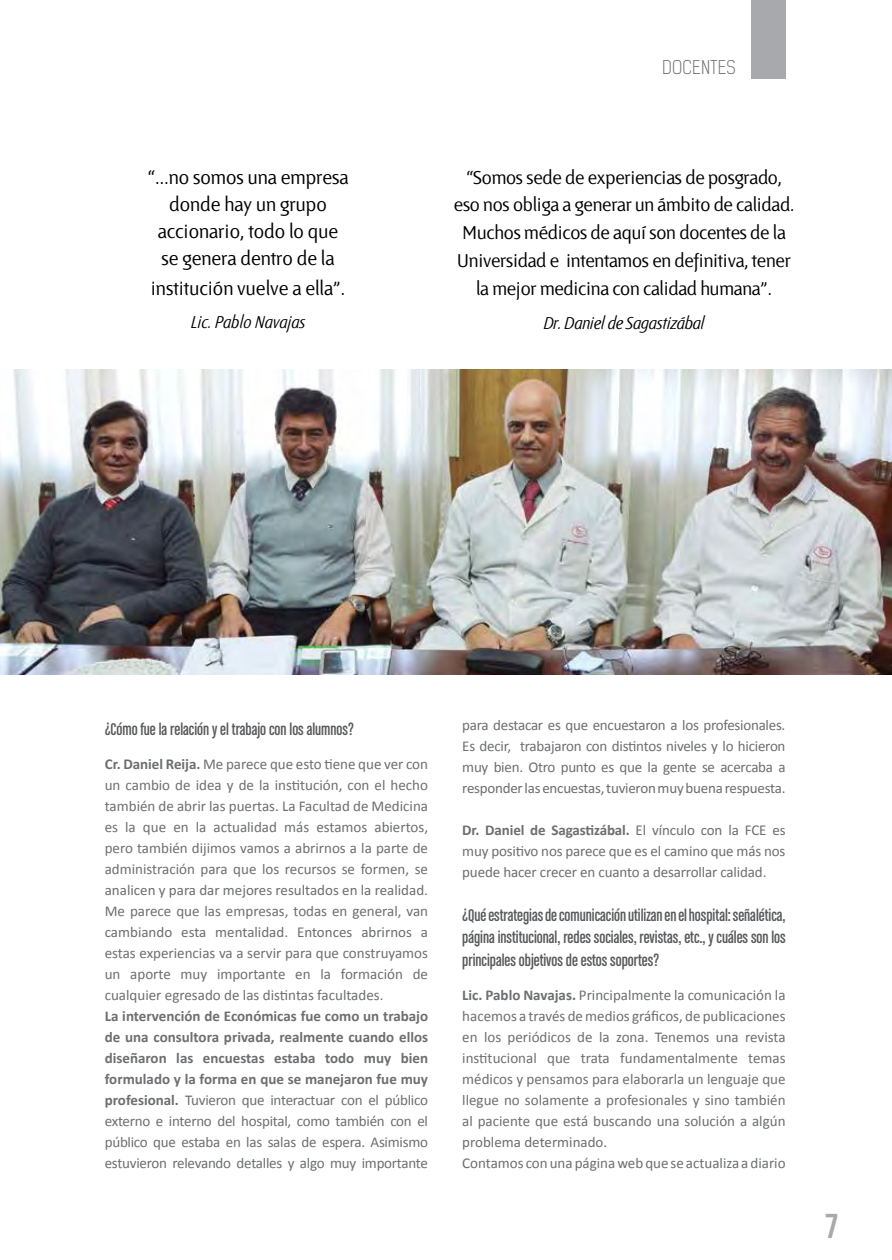
<style>
.page{position:relative;width:892px;height:1260px;background:#fff}
.page>*{position:absolute;margin:0;border:0;box-sizing:border-box;transform-origin:0 0}
.t1{font:34.5px "Bebas Neue";color:#a7a9ac}
.t2{font:21px/27px "Fontana Texto Kern";color:#000;text-align:center}
.t3{font:20.25px/27.8px "Fontana Texto Kern";letter-spacing:-.01em;color:#000;text-align:center}
.t4{font:18.75px "Fontana Texto Italica";letter-spacing:-.01em;color:#000}
.t5{font:18px/22.5px "Chalet Comprime Cologne Sixty";color:#58595b;text-align:justify}
.t6{font:300 18px "Kelson Sans";letter-spacing:.015em;color:#6d6e71}
.t7{font:15px/21px "Calibri";color:#6d6e71;text-align:justify}
.t8{font:15px "Calibri 2";color:#6d6e71}
.t9{font:700 15px/21px "Calibri";color:#6d6e71}
.t10{font:15px/21px "Calibri Bold 2";color:#6d6e71}
.s1{font-family:"Calibri Bold 2"}
.s2{font-weight:700}
.s3{font-family:"Calibri 2"}
</style>
<div class="page">
<div style="left:751px;top:0;width:34px;height:79px;background:#a7a9ac"></div>
<img style="left:0;top:369px;width:891px;height:305px">
<h2 class="t2" style="left:147px;top:164px;width:203px">“…no somos una empresa donde hay un grupo accionario, todo lo que se genera dentro de la</h2>
<h2 class="t2" style="left:151px;top:275px;width:196px">institución vuelve a ella”.</h2>
<p class="t4" style="left:191px;top:313px;width:116px">Lic. Pablo Navajas</p>
<p class="t6" style="left:662px;top:57px;width:75px">DOCENTES</p>
<h3 class="t3" style="left:454px;top:164px;width:342px">“Somos sede de experiencias de posgrado, eso nos obliga a generar un ámbito de calidad.<br>Muchos médicos de aquí son docentes de la Universidad e intentamos en definitiva, tener la mejor medicina con calidad humana”.</h3>
<p class="t4" style="left:543px;top:314px;width:163px">Dr. Daniel de Sagastizábal</p>
<p class="t5" style="left:105px;top:717px;width:250px">¿Cómo fue la relación y el trabajo con los alumnos?</p>
<p class="t7" style="left:105px;top:754px;width:325px"><span class="s1">Cr. Daniel Reija.</span> Me parece que esto tiene que ver con un cambio de idea y de la institución, con el hecho también de abrir las puertas. La Facultad de Medicina es la que en la actualidad más estamos abiertos, pero también dijimos vamos a abrirnos a la parte de administración para que los recursos se formen, se</p>
<p class="t8" style="left:105px;top:881px;width:325px">analicen y para dar mejores resultados en la realidad.</p>
<p class="t7" style="left:105px;top:901px;width:325px">Me parece que las empresas, todas en general, van</p>
<p class="t8" style="left:105px;top:923px;width:325px">cambiando esta mentalidad. Entonces abrirnos a</p>
<p class="t7" style="left:105px;top:943px;width:325px">estas experiencias va a servir para que construyamos un aporte muy importante en la formación de cualquier egresado de las distintas facultades.</p>
<p class="t9" style="left:105px;top:1006px;width:325px">La intervención de Económicas fue como un trabajo de una consultora privada, realmente cuando ellos</p>
<p class="t10" style="left:105px;top:1048px;width:325px">diseñaron las encuestas estaba todo muy bien formulado y la forma en que se manejaron fue muy</p>
<p class="t7" style="left:105px;top:1090px;width:325px"><span class="s1">profesional.</span> Tuvieron que interactuar con el público externo e interno del hospital, como también con el público que estaba en las salas de espera. Asimismo estuvieron relevando detalles y algo muy importante</p>
<p class="t7" style="left:462px;top:715px;width:325px">para destacar es que encuestaron a los profesionales.<br>Es decir, trabajaron con distintos niveles y lo hicieron muy bien. Otro punto es que la gente se acercaba a</p>
<p class="t8" style="left:462px;top:779px;width:325px">responder las encuestas, tuvieron muy buena respuesta.</p>
<p class="t7" style="left:462px;top:820px;width:325px"><span class="s2">Dr. Daniel de Sagastizábal.</span> <span class="s3">El vínculo con la FCE es </span>muy positivo nos parece que es el camino que más nos puede hacer crecer en cuanto a desarrollar calidad.</p>
<p class="t5" style="left:462px;top:903px;width:325px">¿Qué estrategias de comunicación utilizan en el hospital: señalética, página institucional, redes sociales, revistas, etc., y cuáles son los principales objetivos de estos soportes?</p>
<p class="t7" style="left:462px;top:985px;width:325px"><span class="s2">Lic. Pablo Navajas.</span> Principalmente la comunicación la hacemos a través de medios gráficos, de publicaciones en los periódicos de la zona. Tenemos una revista institucional que trata fundamentalmente temas médicos y pensamos para elaborarla un lenguaje que llegue no solamente a profesionales y sino también al paciente que está buscando una solución a algún</p>
<p class="t8" style="left:462px;top:1133px;width:146px">problema determinado.</p>
<p class="t7" style="left:462px;top:1153px;width:325px">Contamos con una página web que se actualiza a diario</p>
<h1 class="t1" style="left:824px;top:1207px;width:15px">7</h1>
</div>
